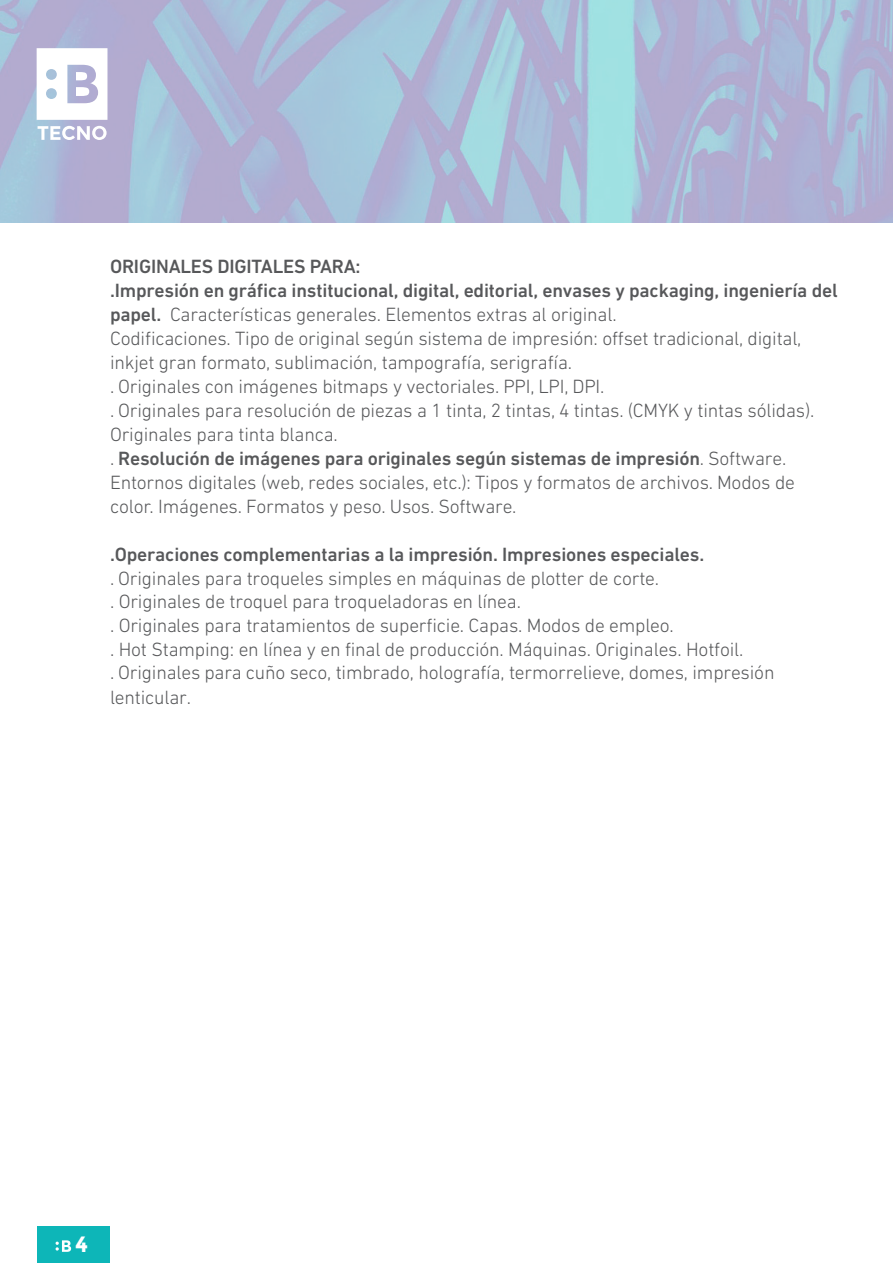
<style>
.page{position:relative;width:893px;height:1263px;background:#fff}
.page>*{position:absolute;margin:0;border:0;box-sizing:border-box;transform-origin:0 0}
.t1{font:700 22.2px "Montserrat";color:#fff}
.t2{font:300 19.5px/24px "DIN Next LT Pro";letter-spacing:-.01em;color:#57585a}
.t3{font:500 19.5px "DIN Next LT Pro";letter-spacing:-.01em;color:#57585a}
.s1{font-weight:500}
</style>
<div class="page">
<svg style="left:0;top:0;width:893px;height:223px;background:#aab9d5"></svg>
<svg style="left:38px;top:126px;width:69px;height:14px"></svg>
<svg style="left:37px;top:48px;width:70px;height:72px"></svg>
<div style="left:37px;top:1226px;width:72px;height:37px;background:#0db6b8"></div>
<svg style="left:56px;top:1240px;width:15px;height:12px"></svg>
<p class="t2" style="left:110px;top:254px;width:729px"><span class="s1">ORIGINALES DIGITALES PARA:<br>.Impresión en gráfica institucional, digital, editorial, envases y packaging, ingeniería del papel.</span> Características generales. Elementos extras al original.<br>Codificaciones. Tipo de original según sistema de impresión: offset tradicional, digital, inkjet gran formato, sublimación, tampografía, serigrafía.<br>. Originales con imágenes bitmaps y vectoriales. PPI, LPI, DPI.<br>. Originales para resolución de piezas a 1 tinta, 2 tintas, 4 tintas. (CMYK y tintas sólidas).<br>Originales para tinta blanca.<br>. <span class="s1">Resolución de imágenes para originales según sistemas de impresión</span>. Software.<br>Entornos digitales (web, redes sociales, etc.): Tipos y formatos de archivos. Modos de color. Imágenes. Formatos y peso. Usos. Software.</p>
<p class="t3" style="left:110px;top:543px;width:596px">.Operaciones complementarias a la impresión. Impresiones especiales.</p>
<p class="t2" style="left:110px;top:566px;width:666px">. Originales para troqueles simples en máquinas de plotter de corte.<br>. Originales de troquel para troqueladoras en línea.<br>. Originales para tratamientos de superficie. Capas. Modos de empleo.<br>. Hot Stamping: en línea y en final de producción. Máquinas. Originales. Hotfoil.<br>. Originales para cuño seco, timbrado, holografía, termorrelieve, domes, impresión lenticular.</p>
<p class="t1" style="left:75px;top:1231px;width:15px">4</p>
</div>
